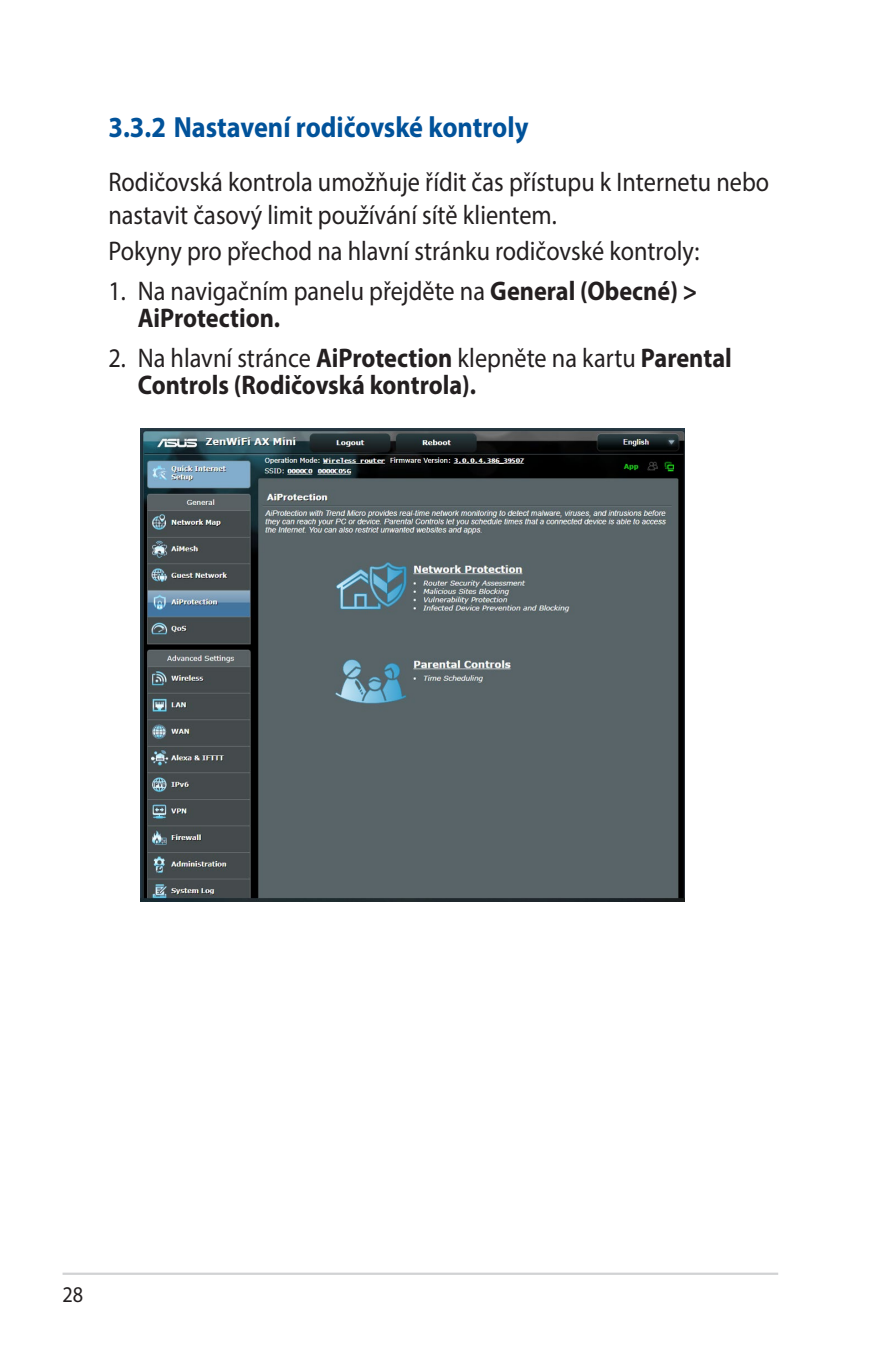
<style>
.page{position:relative;width:893px;height:1346px;background:#fff}
.page>*{position:absolute;margin:0;border:0;box-sizing:border-box;transform-origin:0 0}
.WL_Header_2{font:700 29.25px "Myriad Pro";color:#01529a;scale:.9 1}
.WL_Body_Text_-_List{font:27px/27px "Myriad Pro";color:#231f20;scale:.9 1}
.WL_Body_Text{font:27px/32.4px "Myriad Pro";color:#231f20;scale:.9 1}
.WL_Body_Text_-_List-2{font:700 27px/27px "Myriad Pro";color:#231f20;scale:.9 1}
.t1{font:22.5px "Myriad Pro";color:#231f20;scale:.9 1}
.s1{font-weight:700}
.s2{font-weight:400}
</style>
<div class="page">
<hr style="left:63px;top:1272px;width:715px;height:3px;background:#d1d2d4">
<img style="left:140px;top:429px;width:544px;height:473px">
<p class="WL_Header_2" style="left:108px;top:108px;width:468px">3.3.2 Nastavení rodičovské kontroly</p>
<p class="WL_Body_Text" style="left:108px;top:166px;width:736px">Rodičovská kontrola umožňuje řídit čas přístupu k Internetu nebo nastavit časový limit používání sítě klientem.</p>
<p class="WL_Body_Text_-_List" style="left:108px;top:237px;width:658px">Pokyny pro přechod na hlavní stránku rodičovské kontroly:</p>
<p class="WL_Body_Text_-_List" style="left:138px;top:277px;width:623px;text-indent:-29px">1. Na navigačním panelu přejděte na <span class="s1">General (Obecné) &gt;<br>AiProtection.</span></p>
<p class="WL_Body_Text_-_List-2" style="left:138px;top:344px;width:662px;text-indent:-29px"><span class="s2">2. Na hlavní stránce</span> AiProtection <span class="s2">klepněte na kartu</span> Parental<br>Controls (Rodičovská kontrola).</p>
<p class="t1" style="left:63px;top:1281px;width:25px">28</p>
</div>
